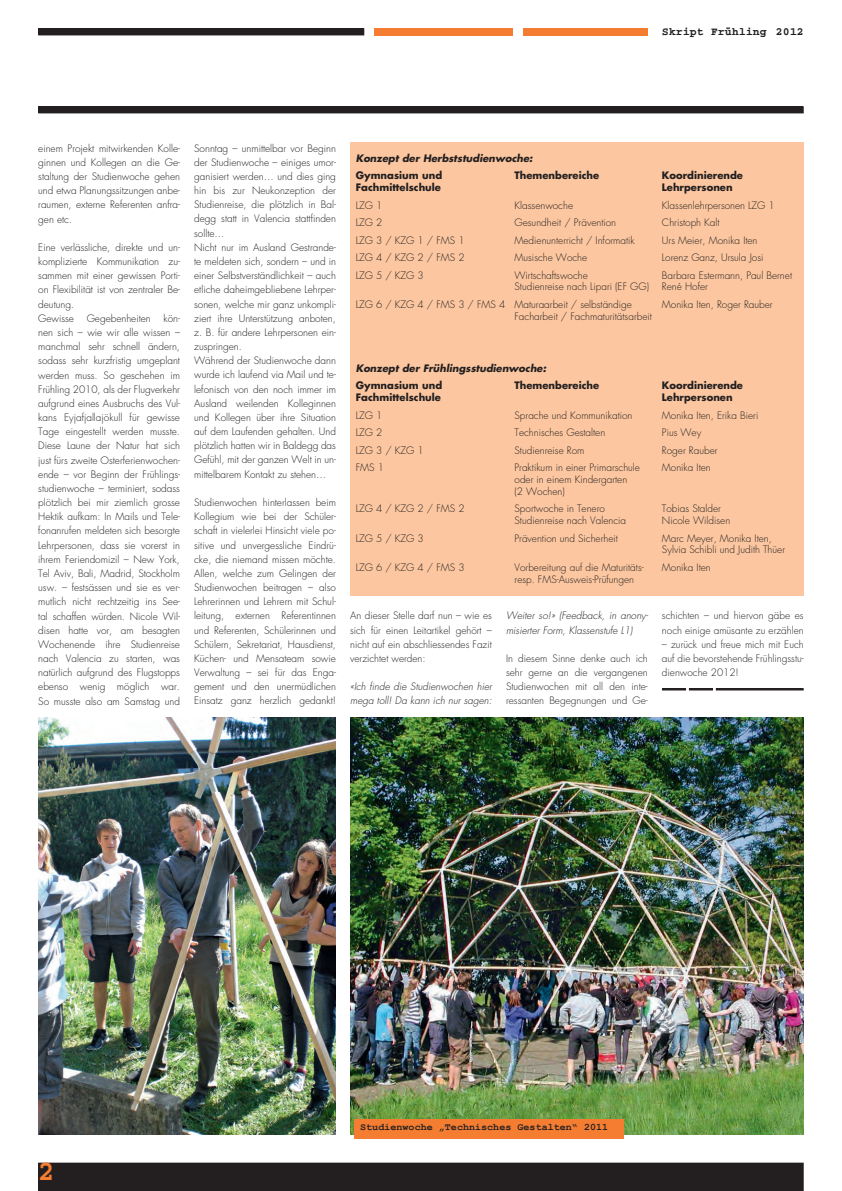
<style>
.page{position:relative;width:842px;height:1191px;background:#fff}
.page>*{position:absolute;margin:0;border:0;box-sizing:border-box;transform-origin:0 0}
.t1{font:700 28px "Courier HP";color:#f47d31}
.t2{font:700 11px "Courier HP";color:#231f20;scale:1.06 1}
.t3{font:300 10px/14.2px "Futura Std";color:#231f20;text-align:justify}
.t4{font:700 10px "Futura Std";color:#231f20}
.t5{font:italic 300 10px/14.2px "Futura Std";color:#231f20}
.t6{font:italic 700 10px "Futura Std";color:#231f20}
.t7{font:700 10px "Courier New";letter-spacing:.005em;color:#231f20}
</style>
<div class="page">
<img style="left:38px;top:717px;width:298px;height:417px">
<div style="left:350px;top:142px;width:454px;height:453px;background:#fcc7a0"></div>
<img style="left:350px;top:717px;width:454px;height:417px">
<div style="left:716px;top:688px;width:88px;height:2px;border:1px solid #231f20"></div>
<div style="left:689px;top:688px;width:24px;height:2px;border:1px solid #231f20"></div>
<div style="left:662px;top:688px;width:24px;height:2px;border:1px solid #231f20"></div>
<div style="left:354px;top:1118px;width:269px;height:20px;background:#f47d31"></div>
<div style="left:38px;top:1162px;width:766px;height:29px;background:#231f20"></div>
<div style="left:39px;top:29px;width:325px;height:6px;background:#231f20"></div>
<div style="left:38px;top:28px;width:326px;height:7px;border:1px solid #231f20"></div>
<div style="left:523px;top:28px;width:125px;height:7px;background:#f47d31"></div>
<div style="left:374px;top:28px;width:139px;height:7px;background:#f47d31"></div>
<div style="left:39px;top:107px;width:764px;height:6px;background:#231f20"></div>
<div style="left:38px;top:106px;width:766px;height:7px;border:1px solid #231f20"></div>
<p class="t2" style="left:662px;top:26px;width:135px">Skript Frühling 2012</p>
<p class="t3" style="left:38px;top:141px;width:143px">einem Projekt mitwirkenden Kolle&shy;ginnen und Kollegen an die Ge&shy;staltung der Studienwoche gehen und etwa Planungssitzungen anbe&shy;raumen, externe Referenten anfra&shy;gen etc.</p>
<p class="t3" style="left:38px;top:240px;width:143px;text-align:left">Eine verlässliche, direkte und un&shy;komplizierte Kommunikation zu&shy;sammen mit einer gewissen Porti&shy;on Flexibilität ist von zentraler Be&shy;deutung.<br>Gewisse</p>
<p class="t3" style="left:38px;top:311px;width:143px;text-indent:125px">kön&shy;nen sich – wie wir alle wissen – manchmal sehr schnell ändern, sodass sehr kurzfristig umgeplant werden muss. So geschehen im Frühling 2010, als der Flugverkehr aufgrund eines Ausbruchs des Vul&shy;kans Eyjafjallajökull für gewisse Tage eingestellt werden musste.<br>Diese Laune der Natur hat sich just fürs zweite Osterferienwochen&shy;ende – vor Beginn der Frühlings&shy;studienwoche – terminiert, sodass plötzlich bei mir ziemlich grosse Hektik aufkam: In Mails und Tele&shy;fonanrufen meldeten sich besorgte Lehrpersonen, dass sie vorerst in ihrem Feriendomizil – New York, Tel Aviv, Bali, Madrid, Stockholm usw. – festsässen und sie es ver&shy;mutlich nicht rechtzeitig ins See&shy;tal schaffen würden. Nicole Wil&shy;disen hatte vor, am besagten Wochenende ihre Studienreise nach Valencia zu starten, was natürlich aufgrund des Flugstopps ebenso wenig möglich war.<br>So musste also am Samstag und</p>
<p class="t3" style="left:87px;top:311px;width:66px">Gegebenheiten</p>
<p class="t3" style="left:194px;top:141px;width:143px;text-align:left">Sonntag – unmittelbar vor Beginn der Studienwoche – einiges umor&shy;ganisiert werden… und dies ging hin bis zur Neukonzeption der<br>Studienreise, die plötzlich in Bal&shy;degg statt in Valencia stattfinden sollte…<br>Nicht nur im Ausland Gestrande&shy;te meldeten sich, sondern – und in einer Selbstverständlichkeit – auch etliche daheimgebliebene Lehrper&shy;sonen, welche mir ganz unkompli&shy;ziert ihre Unterstützung anboten, z. B. für andere Lehrpersonen ein&shy;zuspringen.<br>Während der Studienwoche dann wurde ich laufend via Mail und te&shy;lefonisch von den noch immer im<br>Ausland weilenden Kolleginnen und Kollegen über ihre Situation auf dem Laufenden gehalten. Und plötzlich hatten wir in Baldegg das<br>Gefühl, mit der ganzen Welt in un&shy;mittelbarem Kontakt zu stehen…</p>
<p class="t3" style="left:194px;top:495px;width:143px">Studienwochen hinterlassen beim Kollegium wie bei der Schüler&shy;schaft in vielerlei Hinsicht viele po&shy;sitive und unvergessliche Eindrü&shy;cke, die niemand missen möchte.<br>Allen, welche zum Gelingen der Studienwochen beitragen – also Lehrerinnen und Lehrern mit Schul&shy;leitung, externen Referentinnen und Referenten, Schülerinnen und Schülern, Sekretariat, Hausdienst, Küchen- und Mensateam sowie Verwaltung – sei für das Enga&shy;gement und den unermüdlichen Einsatz ganz herzlich gedankt!</p>
<p class="t6" style="left:356px;top:151px;width:178px">Konzept der Herbststudienwoche:</p>
<p class="t4" style="left:356px;top:169px;width:88px">Gymnasium und</p>
<p class="t4" style="left:514px;top:169px;width:86px">Themenbereiche</p>
<p class="t4" style="left:662px;top:169px;width:83px">Koordinierende</p>
<p class="t4" style="left:356px;top:181px;width:87px">Fachmittelschule</p>
<p class="t4" style="left:662px;top:181px;width:72px">Lehrpersonen</p>
<p class="t3" style="left:356px;top:198px;width:28px">LZG 1</p>
<p class="t3" style="left:514px;top:198px;width:60px">Klassenwoche</p>
<p class="t3" style="left:662px;top:198px;width:114px">Klassenlehrpersonen LZG 1</p>
<p class="t3" style="left:356px;top:216px;width:28px">LZG 2</p>
<p class="t3" style="left:514px;top:216px;width:103px">Gesundheit / Prävention</p>
<p class="t3" style="left:662px;top:216px;width:59px">Christoph Kalt</p>
<p class="t3" style="left:356px;top:233px;width:110px">LZG 3 / KZG 1 / FMS 1</p>
<p class="t3" style="left:514px;top:233px;width:122px">Medienunterricht / Informatik</p>
<p class="t3" style="left:662px;top:233px;width:97px">Urs Meier, Monika Iten</p>
<p class="t3" style="left:356px;top:250px;width:110px">LZG 4 / KZG 2 / FMS 2</p>
<p class="t3" style="left:514px;top:250px;width:74px">Musische Woche</p>
<p class="t3" style="left:662px;top:250px;width:103px">Lorenz Ganz, Ursula Josi</p>
<p class="t3" style="left:356px;top:268px;width:69px">LZG 5 / KZG 3</p>
<p class="t3" style="left:514px;top:268px;width:75px">Wirtschaftswoche</p>
<p class="t3" style="left:662px;top:268px;width:132px">Barbara Estermann, Paul Bernet</p>
<p class="t3" style="left:514px;top:280px;width:136px">Studienreise nach Lipari (EF GG)</p>
<p class="t3" style="left:662px;top:280px;width:47px">René Hofer</p>
<p class="t3" style="left:356px;top:297px;width:278px">LZG 6 / KZG 4 / FMS 3 / FMS 4 Maturaarbeit / selbständige</p>
<p class="t3" style="left:662px;top:297px;width:112px">Monika Iten, Roger Rauber</p>
<p class="t3" style="left:514px;top:309px;width:139px">Facharbeit / Fachmaturitätsarbeit</p>
<p class="t6" style="left:356px;top:361px;width:192px">Konzept der Frühlingsstudienwoche:</p>
<p class="t4" style="left:356px;top:379px;width:88px">Gymnasium und</p>
<p class="t4" style="left:514px;top:379px;width:86px">Themenbereiche</p>
<p class="t4" style="left:662px;top:379px;width:83px">Koordinierende</p>
<p class="t4" style="left:356px;top:391px;width:87px">Fachmittelschule</p>
<p class="t4" style="left:662px;top:391px;width:72px">Lehrpersonen</p>
<p class="t3" style="left:356px;top:408px;width:28px">LZG 1</p>
<p class="t3" style="left:514px;top:408px;width:119px">Sprache und Kommunikation</p>
<p class="t3" style="left:662px;top:408px;width:98px">Monika Iten, Erika Bieri</p>
<p class="t3" style="left:356px;top:426px;width:28px">LZG 2</p>
<p class="t3" style="left:514px;top:426px;width:92px">Technisches Gestalten</p>
<p class="t3" style="left:662px;top:426px;width:41px">Pius Wey</p>
<p class="t3" style="left:356px;top:443px;width:69px">LZG 3 / KZG 1</p>
<p class="t3" style="left:514px;top:443px;width:71px">Studienreise Rom</p>
<p class="t3" style="left:662px;top:443px;width:57px">Roger Rauber</p>
<p class="t3" style="left:356px;top:461px;width:30px">FMS 1</p>
<p class="t3" style="left:514px;top:461px;width:127px">Praktikum in einer Primarschule</p>
<p class="t3" style="left:662px;top:461px;width:50px">Monika Iten</p>
<p class="t3" style="left:514px;top:474px;width:114px;line-height:11.8px">oder in einem Kindergarten (2 Wochen)</p>
<p class="t3" style="left:356px;top:502px;width:110px">LZG 4 / KZG 2 / FMS 2</p>
<p class="t3" style="left:514px;top:502px;width:92px">Sportwoche in Tenero</p>
<p class="t3" style="left:662px;top:502px;width:60px">Tobias Stalder</p>
<p class="t3" style="left:514px;top:513px;width:113px">Studienreise nach Valencia</p>
<p class="t3" style="left:662px;top:513px;width:70px">Nicole Wildisen</p>
<p class="t3" style="left:356px;top:531px;width:69px">LZG 5 / KZG 3</p>
<p class="t3" style="left:514px;top:531px;width:105px">Prävention und Sicherheit</p>
<p class="t3" style="left:662px;top:532px;width:125px;line-height:11.8px">Marc Meyer, Monika Iten,<br>Sylvia Schibli und Judith Thüer</p>
<p class="t3" style="left:356px;top:560px;width:110px">LZG 6 / KZG 4 / FMS 3</p>
<p class="t3" style="left:514px;top:560px;width:131px">Vorbereitung auf die Maturitäts-</p>
<p class="t3" style="left:662px;top:560px;width:50px">Monika Iten</p>
<p class="t3" style="left:514px;top:572px;width:121px">resp. FMS-Ausweis-Prüfungen</p>
<p class="t3" style="left:350px;top:609px;width:143px">An dieser Stelle darf nun – wie es sich für einen Leitartikel gehört – nicht auf ein abschliessendes Fazit verzichtet werden:</p>
<p class="t5" style="left:350px;top:680px;width:143px">«Ich finde die Studienwochen hier mega toll! Da kann ich nur sagen:</p>
<p class="t5" style="left:506px;top:609px;width:144px">Weiter so!» (Feedback, in anony&shy;misierter Form, Klassenstufe L1)</p>
<p class="t3" style="left:506px;top:651px;width:143px">In diesem Sinne denke auch ich sehr gerne an die vergangenen Studienwochen mit all den inte&shy;ressanten Begegnungen und Ge-</p>
<p class="t3" style="left:662px;top:609px;width:143px">schichten – und hiervon gäbe es noch einige amüsante zu erzählen</p>
<p class="t3" style="left:662px;top:637px;width:143px">– zurück und freue mich mit Euch auf die bevorstehende Frühlingsstu&shy;dienwoche 2012!</p>
<h1 class="t1" style="left:38px;top:1155px;width:18px">2</h1>
<p class="t7" style="left:360px;top:1120px;width:249px">Studienwoche „Technisches Gestalten“ 2011</p>
</div>
